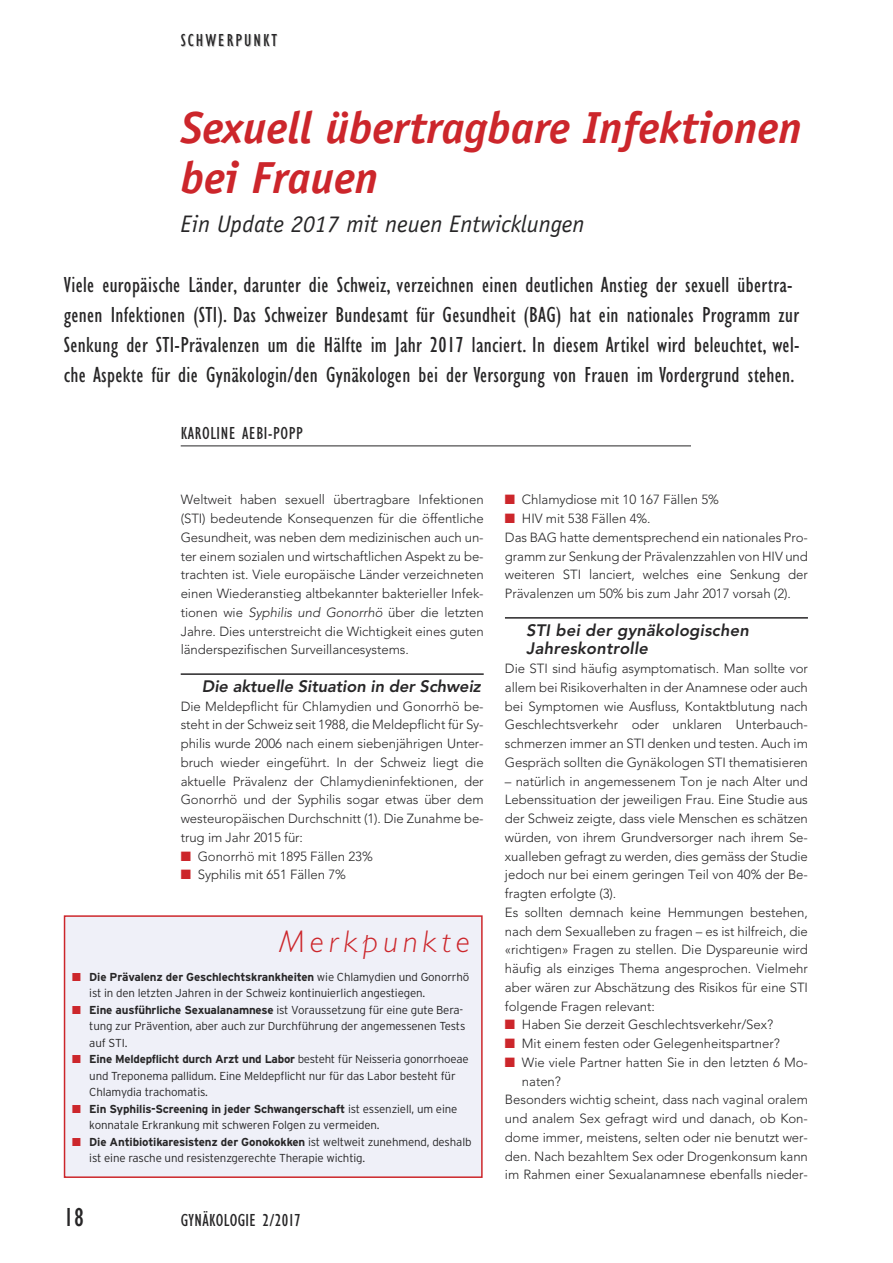
<style>
.page{position:relative;width:893px;height:1263px;background:#fff}
.page>*{position:absolute;margin:0;border:0;box-sizing:border-box;transform-origin:0 0}
.t1{font:italic 700 45px/49.5px "Officina Sans";color:#cc262b}
.t2{font:italic 300 31.5px "Gill Sans";letter-spacing:.165em;color:#cc262b}
.t3{font:condensed 27px "Gill Sans";color:#272627}
.t4{font:italic 24px "Officina Sans";color:#272627}
.t5{font:condensed 22.5px/30px "Gill Sans";letter-spacing:.015em;color:#272627}
.t6{font:condensed 18px "Gill Sans";letter-spacing:.035em;color:#272627}
.t7{font:condensed 18px "Gill Sans";letter-spacing:.11em;color:#272627}
.t8{font:italic 800 16.5px/18.8px "Avenir";letter-spacing:.01em;color:#272627}
.t9{font:300 13.2px/18.8px "Avenir";letter-spacing:-.005em;color:#272627;text-align:justify}
.t10{font:300 11.55px/16.5px "Interstate";letter-spacing:-.015em;color:#272627}
.s1{font-style:italic}
.s2{color:#cc262b}
.s3{font-weight:700}
</style>
<div class="page">
<hr style="left:181px;top:673px;width:303px;height:2px;background:#272627">
<hr style="left:505px;top:617px;width:303px;height:2px;background:#272627">
<hr style="left:181px;top:446px;width:510px;height:1px;background:#272627">
<div style="left:65px;top:917px;width:416px;height:259px;background:#eff0f8"></div>
<div style="left:64px;top:915px;width:419px;height:263px;border:2px solid #cc262b"></div>
<h3 class="t7" style="left:181px;top:33px;width:98px">SCHWERPUNKT</h3>
<h1 class="t1" style="left:181px;top:107px;width:622px">Sexuell übertragbare Infektionen bei Frauen</h1>
<h3 class="t4" style="left:181px;top:215px;width:405px">Ein Update 2017 mit neuen Entwicklungen</h3>
<p class="t5" style="left:64px;top:272px;width:737px">Viele europäische Länder, darunter die Schweiz, verzeichnen einen deutlichen Anstieg der sexuell übertra&shy;genen Infektionen (STI). Das Schweizer Bundesamt für Gesundheit (BAG) hat ein nationales Programm zur Senkung der STI-Prävalenzen um die Hälfte im Jahr 2017 lanciert. In diesem Artikel wird beleuchtet, wel&shy;che Aspekte für die Gynäkologin/den Gynäkologen bei der Versorgung von Frauen im Vordergrund stehen.</p>
<h3 class="t6" style="left:181px;top:426px;width:124px">KAROLINE AEBI-POPP</h3>
<p class="t9" style="left:181px;top:490px;width:304px">Weltweit haben sexuell übertragbare Infektionen (STI) bedeutende Konsequenzen für die öffentliche Gesundheit, was neben dem medizinischen auch un&shy;ter einem sozialen und wirtschaftlichen Aspekt zu be&shy;trachten ist. Viele europäische Länder verzeichneten einen Wiederanstieg altbekannter bakterieller Infek&shy;tionen wie <span class="s1">Syphilis und Gonorrhö</span> über die letzten Jahre. Dies unterstreicht die Wichtigkeit eines guten länderspezifischen Surveillancesystems.</p>
<p class="t8" style="left:202px;top:677px;width:280px">Die aktuelle Situation in der Schweiz</p>
<p class="t9" style="left:181px;top:697px;width:304px">Die Meldepflicht für Chlamydien und Gonorrhö be&shy;steht in der Schweiz seit 1988, die Meldepflicht für Sy&shy;philis wurde 2006 nach einem siebenjährigen Unter&shy;bruch wieder eingeführt. In der Schweiz liegt die aktuelle Prävalenz der Chlamydieninfektionen, der Gonorrhö und der Syphilis sogar etwas über dem westeuropäischen Durchschnitt (1). Die Zunahme be&shy;trug im Jahr 2015 für:</p>
<p class="t9" style="left:181px;top:847px;width:194px"><span class="s2">■</span> Gonorrhö mit 1895 Fällen 23%</p>
<p class="t9" style="left:181px;top:865px;width:167px"><span class="s2">■</span> Syphilis mit 651 Fällen 7%</p>
<h2 class="t2" style="left:279px;top:929px;width:192px">Merkpunkte</h2>
<p class="t10" style="left:89px;top:969px;width:382px;text-indent:-17px"><span class="s2">■</span> <span class="s3">Die Prävalenz der Geschlechtskrankheiten</span> wie Chlamydien und Gonorrhö ist in den letzten Jahren in der Schweiz kontinuierlich angestiegen.</p>
<p class="t10" style="left:89px;top:1002px;width:378px;text-indent:-17px"><span class="s2">■</span> <span class="s3">Eine ausführliche Sexualanamnese</span> ist Voraussetzung für eine gute Bera&shy;tung zur Prävention, aber auch zur Durchführung der angemessenen Tests auf STI.</p>
<p class="t10" style="left:89px;top:1051px;width:381px;text-indent:-17px"><span class="s2">■</span> <span class="s3">Eine Meldepflicht durch Arzt und Labor</span> besteht für Neisseria gonorrhoeae und Treponema pallidum. Eine Meldepflicht nur für das Labor besteht für<br>Chlamydia trachomatis.</p>
<p class="t10" style="left:89px;top:1101px;width:370px;text-indent:-17px"><span class="s2">■</span> <span class="s3">Ein Syphilis-Screening in jeder Schwangerschaft</span> ist essenziell, um eine konnatale Erkrankung mit schweren Folgen zu vermeiden.</p>
<p class="t10" style="left:89px;top:1134px;width:384px;text-indent:-17px"><span class="s2">■</span> <span class="s3">Die Antibiotikaresistenz der Gonokokken</span> ist weltweit zunehmend, deshalb ist eine rasche und resistenzgerechte Therapie wichtig.</p>
<h3 class="t3" style="left:64px;top:1207px;width:22px">18</h3>
<h3 class="t6" style="left:181px;top:1213px;width:122px">GYNÄKOLOGIE 2/2017</h3>
<p class="t9" style="left:505px;top:490px;width:215px"><span class="s2">■</span> Chlamydiose mit 10 167 Fällen 5%</p>
<p class="t9" style="left:505px;top:509px;width:304px;text-align:left"><span class="s2">■</span> HIV mit 538 Fällen 4%.<br>Das BAG hatte dementsprechend ein nationales Pro&shy;gramm zur Senkung der Prävalenzzahlen von HIV und weiteren STI lanciert, welches eine Senkung der Prävalenzen um 50% bis zum Jahr 2017 vorsah (2).</p>
<p class="t8" style="left:526px;top:621px;width:224px">STI bei der gynäkologischen<br>Jahreskontrolle</p>
<p class="t9" style="left:505px;top:659px;width:304px">Die STI sind häufig asymptomatisch. Man sollte vor allem bei Risikoverhalten in der Anamnese oder auch bei Symptomen wie Ausfluss, Kontaktblutung nach Geschlechtsverkehr oder unklaren Unterbauch&shy;schmerzen immer an STI denken und testen. Auch im Gespräch sollten die Gynäkologen STI thematisieren</p>
<p class="t9" style="left:505px;top:772px;width:304px;text-align:left">– natürlich in angemessenem Ton je nach Alter und Lebenssituation der jeweiligen Frau. Eine Studie aus der Schweiz zeigte, dass viele Menschen es schätzen würden, von ihrem Grundversorger nach ihrem Se&shy;xualleben gefragt zu werden, dies gemäss der Studie jedoch nur bei einem geringen Teil von 40% der Be&shy;fragten erfolgte (3).<br>Es sollten demnach keine Hemmungen bestehen, nach dem Sexualleben zu fragen – es ist hilfreich, die «richtigen» Fragen zu stellen. Die Dyspareunie wird häufig als einziges Thema angesprochen. Vielmehr aber wären zur Abschätzung des Risikos für eine STI folgende Fragen relevant:</p>
<p class="t9" style="left:505px;top:1015px;width:270px"><span class="s2">■</span> Haben Sie derzeit Geschlechtsverkehr/Sex?</p>
<p class="t9" style="left:505px;top:1034px;width:276px"><span class="s2">■</span> Mit einem festen oder Gelegenheitspartner?</p>
<p class="t9" style="left:505px;top:1053px;width:304px"><span class="s2">■</span> Wie viele Partner hatten Sie in den letzten 6 Mo-</p>
<p class="t9" style="left:522px;top:1072px;width:41px">naten?</p>
<p class="t9" style="left:505px;top:1090px;width:304px">Besonders wichtig scheint, dass nach vaginal oralem</p>
<p class="t9" style="left:505px;top:1109px;width:304px">und analem Sex gefragt wird und danach, ob Kon-</p>
<p class="t9" style="left:505px;top:1128px;width:304px">dome immer, meistens, selten oder nie benutzt wer-</p>
<p class="t9" style="left:505px;top:1147px;width:304px">den. Nach bezahltem Sex oder Drogenkonsum kann</p>
<p class="t9" style="left:505px;top:1165px;width:304px">im Rahmen einer Sexualanamnese ebenfalls nieder-</p>
</div>
